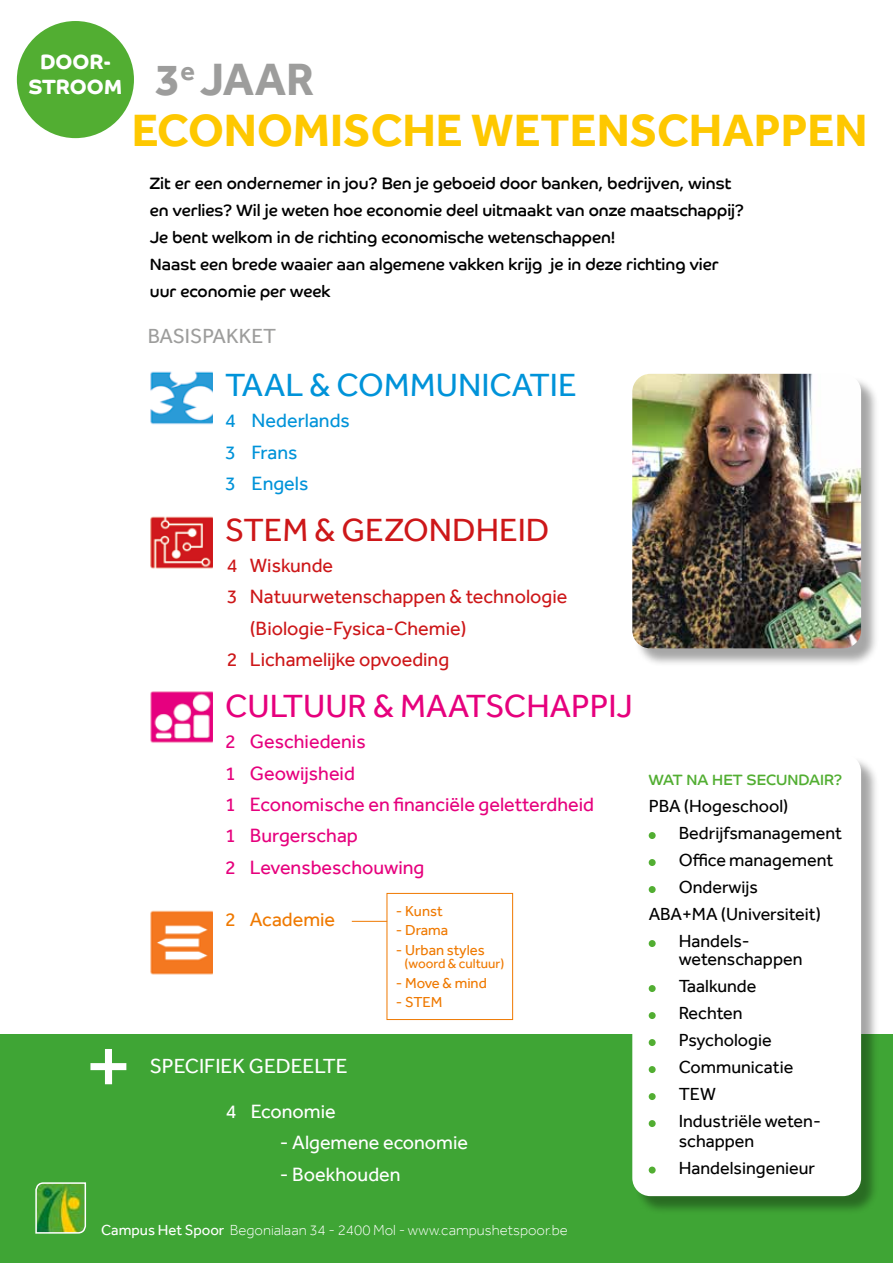
<style>
.page{position:relative;width:893px;height:1263px;background:#fff}
.page>*{position:absolute;margin:0;border:0;box-sizing:border-box;transform-origin:0 0}
.t1{font:90px "Effra";color:#fff}
.t2{font:700 46.5px "Effra";color:#fec800}
.t3{font:700 46.5px "Effra";color:#9d9d9c}
.t4{font:33px "Effra";color:#e6007d}
.t5{font:33px "Effra";color:#0093d9}
.t6{font:33px "Effra";color:#cd1719}
.t7{font:21px "Effra";color:#fff}
.t8{font:21px "Effra";color:#9d9d9c}
.t9{font:700 20.7px/24.8px "Co Headline";color:#fff;text-align:center}
.t10{font:19.8px/31.3px "Effra";color:#e6007d}
.t11{font:19.8px "Effra";color:#cd1719}
.t12{font:19.8px "Effra";color:#fff}
.t13{font:19.8px/31.3px "Effra";color:#0093d9}
.t14{font:19.8px "Effra";color:#ef7900}
.t15{font:18px/27px "Effra";color:#000}
.t16{font:16.5px/27px "Co Headline";color:#000}
.t17{font:300 15px "Effra";color:#fff}
.t18{font:15px "Co Headline";color:#52ae32}
.t19{font:14.85px "Effra";color:#ef7900}
.t20{font:13.5px "Effra";color:#ef7900}
.s1{font-weight:400}
</style>
<div class="page">
<div style="left:0;top:1034px;width:893px;height:229px;background:#3fa535"></div>
<div style="left:17px;top:21px;width:117px;height:117px;background:#52ae32;border-radius:50%"></div>
<svg style="left:35px;top:1182px;width:52px;height:52px"></svg>
<img style="left:150px;top:516px;width:62px;height:53px">
<img style="left:150px;top:691px;width:62px;height:52px">
<img style="left:150px;top:371px;width:62px;height:54px">
<img style="left:150px;top:910px;width:62px;height:65px">
<div style="left:387px;top:893px;width:126px;height:127px;border:1px solid #ef7900"></div>
<hr style="left:352px;top:921px;width:35px;height:1px;background:#ef7900">
<div style="left:635px;top:756px;width:245px;height:459px;background:#000;opacity:.35"></div>
<div style="left:632px;top:754px;width:229px;height:442px;background:#fff;border-radius:18px"></div>
<div style="left:649px;top:832px;width:7px;height:7px;background:#52ae32;border-radius:50%"></div>
<div style="left:649px;top:859px;width:7px;height:7px;background:#52ae32;border-radius:50%"></div>
<div style="left:649px;top:886px;width:7px;height:7px;background:#52ae32;border-radius:50%"></div>
<div style="left:649px;top:940px;width:7px;height:7px;background:#52ae32;border-radius:50%"></div>
<div style="left:649px;top:985px;width:7px;height:7px;background:#52ae32;border-radius:50%"></div>
<div style="left:649px;top:1012px;width:7px;height:7px;background:#52ae32;border-radius:50%"></div>
<div style="left:649px;top:1039px;width:7px;height:7px;background:#52ae32;border-radius:50%"></div>
<div style="left:649px;top:1066px;width:7px;height:7px;background:#52ae32;border-radius:50%"></div>
<div style="left:649px;top:1093px;width:7px;height:7px;background:#52ae32;border-radius:50%"></div>
<div style="left:649px;top:1120px;width:7px;height:7px;background:#52ae32;border-radius:50%"></div>
<div style="left:649px;top:1166px;width:7px;height:7px;background:#52ae32;border-radius:50%"></div>
<div style="left:635px;top:376px;width:245px;height:291px;background:#000;opacity:.35"></div>
<img style="left:632px;top:374px;width:229px;height:274px">
<p class="t9" style="left:28px;top:49px;width:95px">DOOR-<br>STROOM</p>
<h2 class="t3" style="left:155px;top:52px;width:161px">3<sup>e</sup> JAAR</h2>
<h2 class="t2" style="left:132px;top:103px;width:737px">ECONOMISCHE WETENSCHAPPEN</h2>
<p class="t16" style="left:150px;top:170px;width:596px">Zit er een ondernemer in jou? Ben je geboeid door banken, bedrijven, winst en verlies? Wil je weten hoe economie deel uitmaakt van onze maatschappij?<br>Je bent welkom in de richting economische wetenschappen!<br>Naast een brede waaier aan algemene vakken krijg je in deze richting vier uur economie per week</p>
<p class="t8" style="left:148px;top:323px;width:130px">BASISPAKKET</p>
<h3 class="t5" style="left:225px;top:365px;width:353px">TAAL &amp; COMMUNICATIE</h3>
<p class="t13" style="left:225px;top:405px;width:126px">4 Nederlands<br>3 Frans<br>3 Engels</p>
<h3 class="t6" style="left:225px;top:510px;width:326px">STEM &amp; GEZONDHEID</h3>
<p class="t11" style="left:227px;top:554px;width:108px">4 Wiskunde</p>
<p class="t11" style="left:227px;top:585px;width:342px">3 Natuurwetenschappen &amp; technologie</p>
<p class="t11" style="left:250px;top:616px;width:218px">(Biologie-Fysica-Chemie)</p>
<p class="t11" style="left:227px;top:648px;width:224px">2 Lichamelijke opvoeding</p>
<h3 class="t4" style="left:225px;top:686px;width:409px">CULTUUR &amp; MAATSCHAPPIJ</h3>
<p class="t10" style="left:225px;top:726px;width:370px">2 Geschiedenis<br>1 Geowijsheid<br>1 Economische en financiële geletterdheid<br>1 Burgerschap<br>2 Levensbeschouwing</p>
<p class="t14" style="left:225px;top:907px;width:112px">2 Academie</p>
<p class="t19" style="left:396px;top:902px;width:48px">- Kunst</p>
<p class="t19" style="left:396px;top:921px;width:54px">- Drama</p>
<p class="t19" style="left:396px;top:941px;width:90px">- Urban styles</p>
<p class="t20" style="left:405px;top:955px;width:101px">(woord &amp; cultuur)</p>
<p class="t19" style="left:396px;top:974px;width:92px">- Move &amp; mind</p>
<p class="t19" style="left:396px;top:993px;width:48px">- STEM</p>
<h1 class="t1" style="left:84px;top:1012px;width:51px">+</h1>
<p class="t7" style="left:150px;top:1053px;width:199px">SPECIFIEK GEDEELTE</p>
<p class="t12" style="left:226px;top:1100px;width:111px">4 Economie</p>
<p class="t12" style="left:280px;top:1131px;width:190px">- Algemene economie</p>
<p class="t12" style="left:280px;top:1162px;width:122px">- Boekhouden</p>
<p class="t17" style="left:101px;top:1221px;width:468px"><span class="s1">Campus Het Spoor</span> Begonialaan 34 - 2400 Mol - www.campushetspoor.be</p>
<p class="t18" style="left:649px;top:771px;width:195px">WAT NA HET SECUNDAIR?</p>
<p class="t15" style="left:649px;top:792px;width:141px">PBA (Hogeschool)</p>
<p class="t15" style="left:679px;top:819px;width:165px">Bedrijfsmanagement</p>
<p class="t15" style="left:679px;top:846px;width:156px">Office management</p>
<p class="t15" style="left:679px;top:873px;width:81px">Onderwijs</p>
<p class="t15" style="left:649px;top:900px;width:174px">ABA+MA (Universiteit)</p>
<p class="t15" style="left:679px;top:927px;width:72px">Handels-</p>
<p class="t15" style="left:679px;top:945px;width:144px">wetenschappen<br>Taalkunde<br>Rechten<br>Psychologie<br>Communicatie<br>TEW<br>Industriële weten-</p>
<p class="t15" style="left:679px;top:1127px;width:138px">schappen<br>Handelsingenieur</p>
</div>
